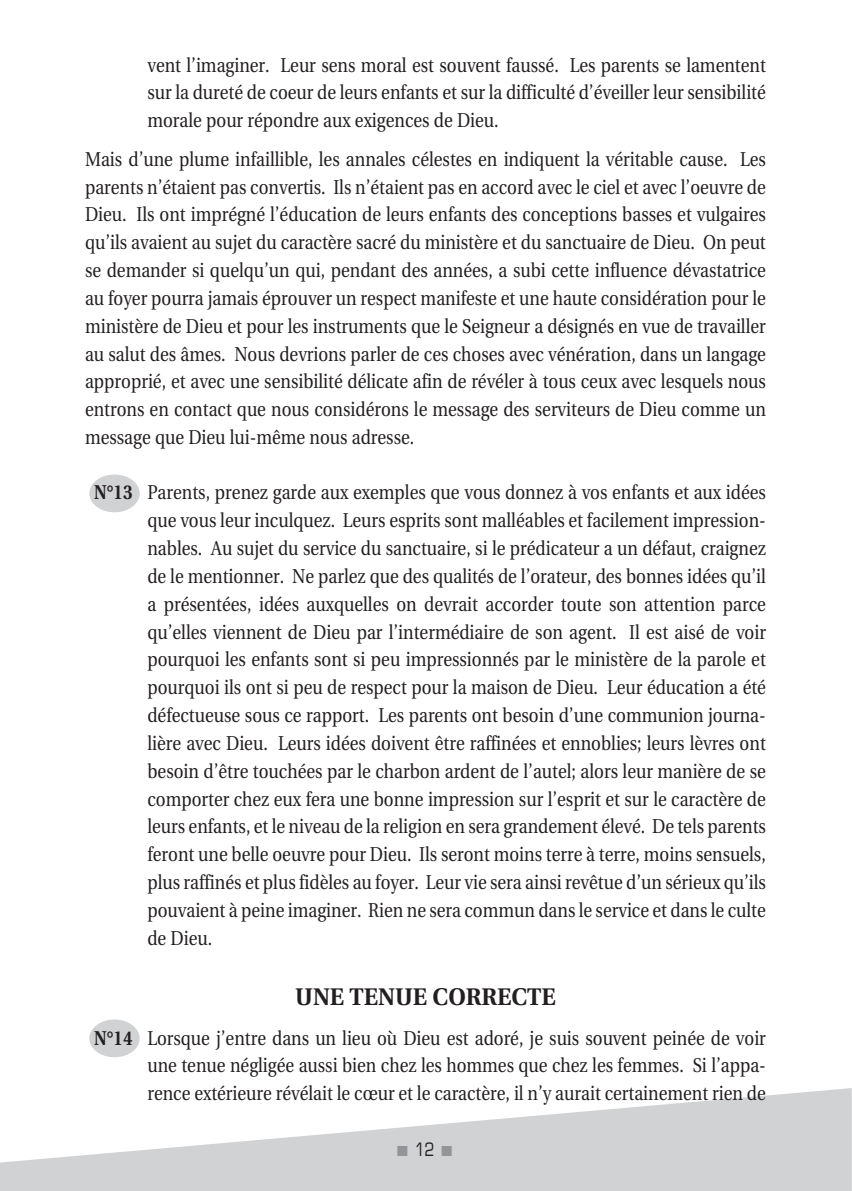
<style>
.page{position:relative;width:852px;height:1191px;background:#fff}
.page>*{position:absolute;margin:0;border:0;box-sizing:border-box;transform-origin:0 0}
.t1{font:700 24px "Utopia";color:#231f20;scale:.95 1}
.t2{font:20px/27.8px "Utopia";color:#231f20;text-align:justify;scale:.85 1}
.t3{font:14px "Monotype Sorts";color:#939598}
.s1{font-weight:700}
.s2{font-family:"Eurostile";font-size:18px;color:#231f20}
</style>
<div class="page">
<svg style="left:0;top:1088px;width:849px;height:102px;fill:#d1d2d4"></svg>
<div style="left:89px;top:474px;width:51px;height:38px;background:#d1d2d4;border-radius:50%"></div>
<div style="left:89px;top:1019px;width:51px;height:38px;background:#d1d2d4;border-radius:50%"></div>
<svg style="left:849px;top:1088px;width:3px;height:103px"></svg>
<p class="t2" style="left:147px;top:52px;width:729px">vent l’imaginer. Leur sens moral est souvent faussé. Les parents se lamentent sur la dureté de coeur de leurs enfants et sur la difficulté d’éveiller leur sensibilité morale pour répondre aux exigences de Dieu.</p>
<p class="t2" style="left:85px;top:145px;width:802px">Mais d’une plume infaillible, les annales célestes en indiquent la véritable cause. Les parents n’étaient pas convertis. Ils n’étaient pas en accord avec le ciel et avec l’oeuvre de Dieu. Ils ont imprégné l’éducation de leurs enfants des conceptions basses et vulgaires qu’ils avaient au sujet du caractère sacré du ministère et du sanctuaire de Dieu. On peut se demander si quelqu’un qui, pendant des années, a subi cette influence dévastatrice au foyer pourra jamais éprouver un respect manifeste et une haute considération pour le ministère de Dieu et pour les instruments que le Seigneur a désignés en vue de travailler au salut des âmes. Nous devrions parler de ces choses avec vénération, dans un langage approprié, et avec une sensibilité délicate afin de révéler à tous ceux avec lesquels nous entrons en contact que nous considérons le message des serviteurs de Dieu comme un message que Dieu lui-même nous adresse.</p>
<p class="t2" style="left:147px;top:479px;width:729px;text-indent:-53px"><span class="s1">N°13</span> Parents, prenez garde aux exemples que vous donnez à vos enfants et aux idées que vous leur inculquez. Leurs esprits sont malléables et facilement impression&shy;nables. Au sujet du service du sanctuaire, si le prédicateur a un défaut, craignez de le mentionner. Ne parlez que des qualités de l’orateur, des bonnes idées qu’il a présentées, idées auxquelles on devrait accorder toute son attention parce qu’elles viennent de Dieu par l’intermédiaire de son agent. Il est aisé de voir pourquoi les enfants sont si peu impressionnés par le ministère de la parole et pourquoi ils ont si peu de respect pour la maison de Dieu. Leur éducation a été défectueuse sous ce rapport. Les parents ont besoin d’une communion journa&shy;lière avec Dieu. Leurs idées doivent être raffinées et ennoblies; leurs lèvres ont besoin d’être touchées par le charbon ardent de l’autel; alors leur manière de se comporter chez eux fera une bonne impression sur l’esprit et sur le caractère de leurs enfants, et le niveau de la religion en sera grandement élevé. De tels parents feront une belle oeuvre pour Dieu. Ils seront moins terre à terre, moins sensuels, plus raffinés et plus fidèles au foyer. Leur vie sera ainsi revêtue d’un sérieux qu’ils pouvaient à peine imaginer. Rien ne sera commun dans le service et dans le culte de Dieu.</p>
<p class="t1" style="left:295px;top:983px;width:276px">UNE TENUE CORRECTE</p>
<p class="t2" style="left:147px;top:1024px;width:729px;text-indent:-53px"><span class="s1">N°14</span> Lorsque j’entre dans un lieu où Dieu est adoré, je suis souvent peinée de voir une tenue négligée aussi bien chez les hommes que chez les femmes. Si l’appa&shy;rence extérieure révélait le cœur et le caractère, il n’y aurait certainement rien de</p>
<p class="t3" style="left:397px;top:1144px;width:56px">n<span class="s2">12</span> n</p>
</div>
